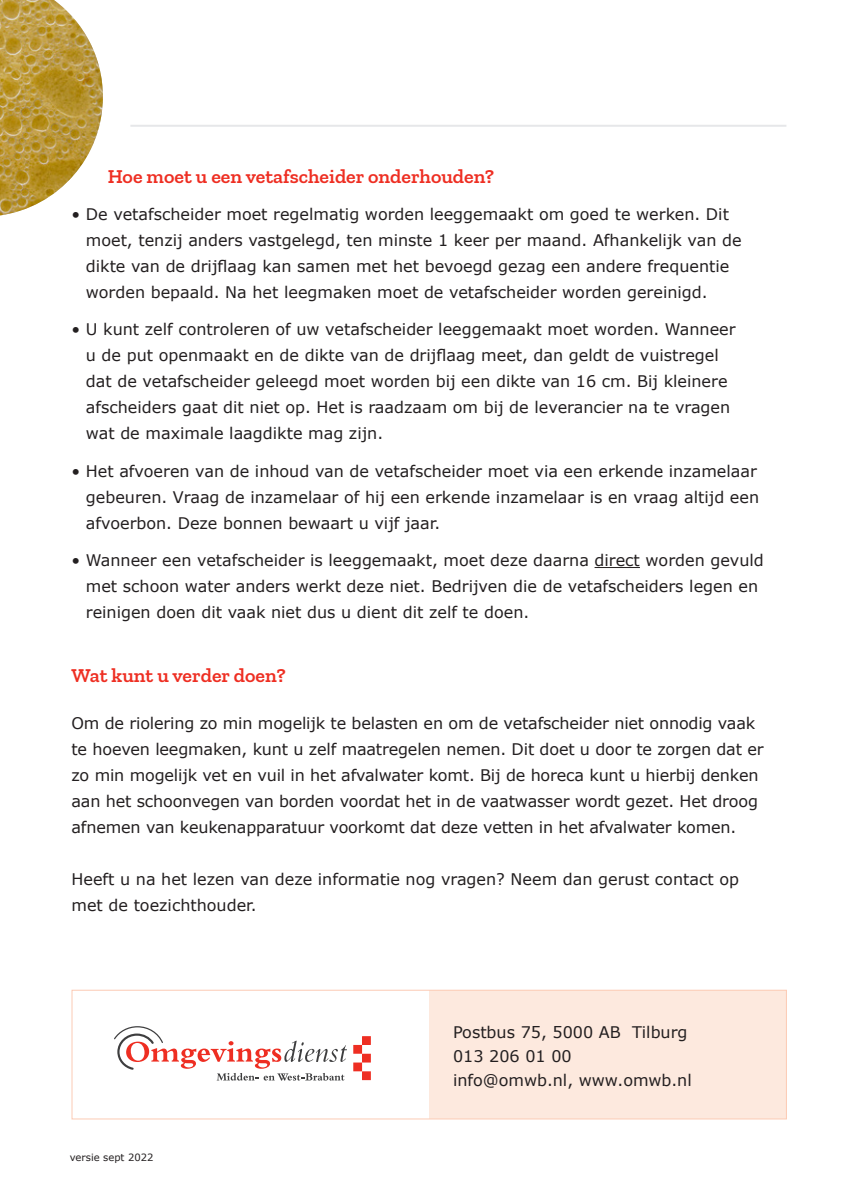
<style>
.page{position:relative;width:842px;height:1191px;background:#fff}
.page>*{position:absolute;margin:0;border:0;box-sizing:border-box;transform-origin:0 0}
.t1{font:600 20px "Zilla Slab";color:#ee2e22}
.t2{font:16px/26px "Verdana";color:#231f20}
.t3{font:10px "Verdana";color:#231f20}
</style>
<div class="page">
<img style="left:0;top:0;width:103px;height:215px">
<hr style="left:130px;top:125px;width:656px;height:2px;background:#e6e7e9">
<hr style="left:594px;top:567px;width:46px;height:1px;background:#231f20">
<div style="left:429px;top:990px;width:357px;height:129px;background:#fde9de"></div>
<div style="left:72px;top:989px;width:715px;height:130px;border:1px solid #fccbb5"></div>
<svg style="left:114px;top:1026px;width:233px;height:54px"></svg>
<svg style="left:353px;top:1036px;width:18px;height:44px"></svg>
<p class="t1" style="left:108px;top:165px;width:388px">Hoe moet u een vetafscheider onderhouden?</p>
<p class="t2" style="left:86px;top:201px;width:657px;text-indent:-14px">• De vetafscheider moet regelmatig worden leeggemaakt om goed te werken. Dit moet, tenzij anders vastgelegd, ten minste 1 keer per maand. Afhankelijk van de dikte van de drijflaag kan samen met het bevoegd gezag een andere frequentie worden bepaald. Na het leegmaken moet de vetafscheider worden gereinigd.</p>
<p class="t2" style="left:86px;top:317px;width:651px;text-indent:-14px">• U kunt zelf controleren of uw vetafscheider leeggemaakt moet worden. Wanneer u de put openmaakt en de dikte van de drijflaag meet, dan geldt de vuistregel dat de vetafscheider geleegd moet worden bij een dikte van 16 cm. Bij kleinere afscheiders gaat dit niet op. Het is raadzaam om bij de leverancier na te vragen wat de maximale laagdikte mag zijn.</p>
<p class="t2" style="left:86px;top:458px;width:675px;text-indent:-14px">• Het afvoeren van de inhoud van de vetafscheider moet via een erkende inzamelaar gebeuren. Vraag de inzamelaar of hij een erkende inzamelaar is en vraag altijd een afvoerbon. Deze bonnen bewaart u vijf jaar.</p>
<p class="t2" style="left:86px;top:547px;width:679px;text-indent:-14px">• Wanneer een vetafscheider is leeggemaakt, moet deze daarna direct worden gevuld met schoon water anders werkt deze niet. Bedrijven die de vetafscheiders legen en reinigen doen dit vaak niet dus u dient dit zelf te doen.</p>
<p class="t1" style="left:72px;top:663px;width:216px">Wat kunt u verder doen?</p>
<p class="t2" style="left:72px;top:710px;width:693px">Om de riolering zo min mogelijk te belasten en om de vetafscheider niet onnodig vaak te hoeven leegmaken, kunt u zelf maatregelen nemen. Dit doet u door te zorgen dat er zo min mogelijk vet en vuil in het afvalwater komt. Bij de horeca kunt u hierbij denken aan het schoonvegen van borden voordat het in de vaatwasser wordt gezet. Het droog afnemen van keukenapparatuur voorkomt dat deze vetten in het afvalwater komen.</p>
<p class="t2" style="left:72px;top:866px;width:669px">Heeft u na het lezen van deze informatie nog vragen? Neem dan gerust contact op met de toezichthouder.</p>
<p class="t3" style="left:70px;top:1151px;width:85px">versie sept 2022</p>
<p class="t2" style="left:453px;top:1019px;width:236px">Postbus 75, 5000 AB Tilburg</p>
<p class="t2" style="left:453px;top:1043px;width:120px">013 206 01 00</p>
<p class="t2" style="left:453px;top:1067px;width:240px">info@omwb.nl, www.omwb.nl</p>
</div>
